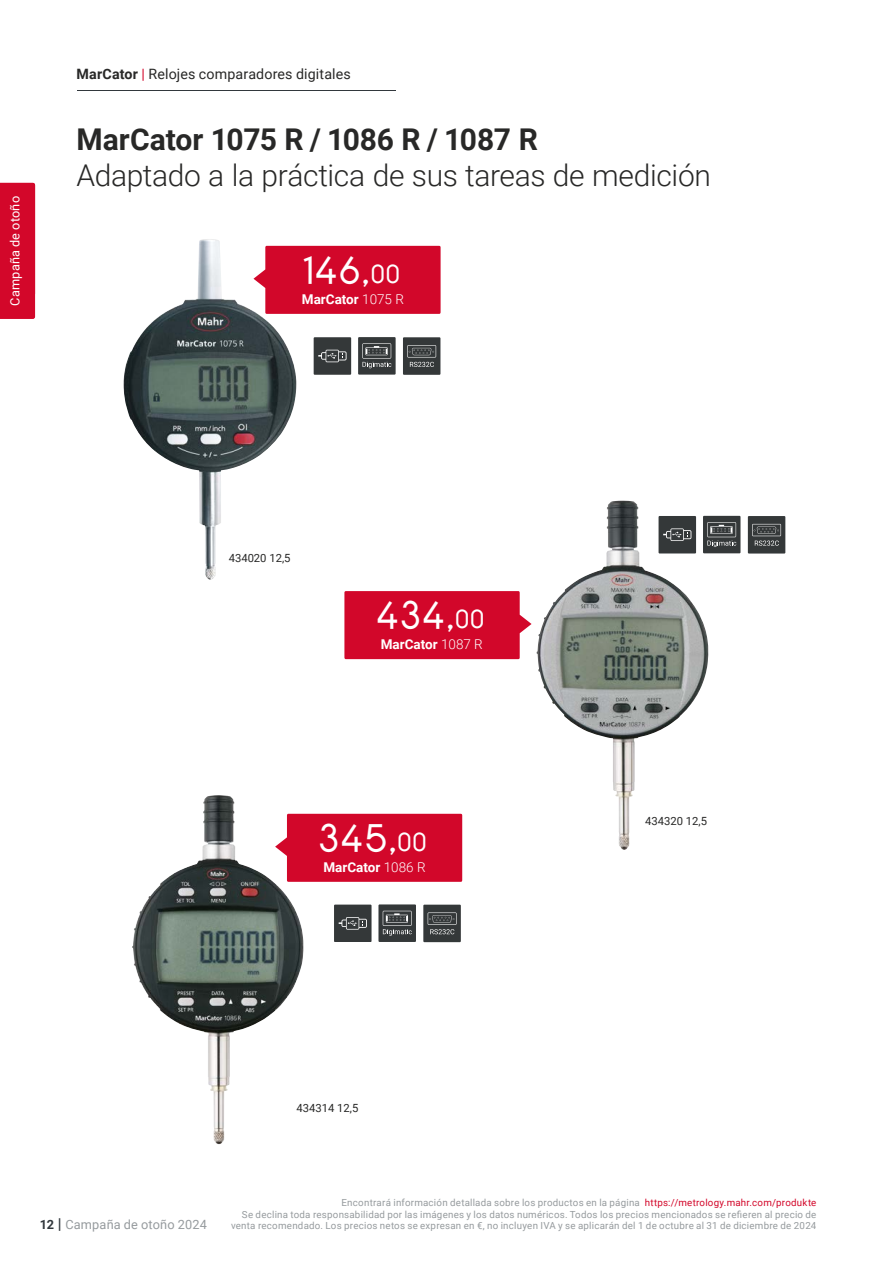
<style>
.page{position:relative;width:893px;height:1263px;background:#fff}
.page>*{position:absolute;margin:0;border:0;box-sizing:border-box;transform-origin:0 0}
.t1{font:31.5px "Mahr Numbers Regular";color:#fff}
.t2{font:300 30px "Roboto";letter-spacing:-.01em;color:#282827}
.t3{font:700 30px "Roboto";letter-spacing:-.005em;color:#282827}
.t4{font:14.25px "Roboto";letter-spacing:.005em;color:#282827}
.t5{font:700 13.5px "Roboto";color:#fff}
.t6{font:12.75px "Roboto";letter-spacing:.015em;color:#969b9e}
.t7{font:12.75px "Roboto";letter-spacing:.015em;color:#fff}
.t8{font:11.25px "Roboto";color:#282827}
.t9{font:9.75px/11.7px "Roboto";letter-spacing:.025em;color:#969b9e;text-align:right}
.s1{font-weight:700}
.s2{color:#d3072a}
.s3{font-size:21px}
.s4{font-weight:300}
.s5{font-weight:700;color:#32383d}
.s6{font-weight:700;font-size:15px;color:#32383d}
</style>
<div class="page">
<div style="left:0;top:183px;width:35px;height:136px;background:#d3072a"></div>
<img style="left:124px;top:239px;width:173px;height:341px">
<img style="left:132px;top:795px;width:173px;height:349px">
<img style="left:537px;top:501px;width:173px;height:349px">
<div style="left:314px;top:337px;width:37px;height:38px;background:#343839"></div>
<svg style="left:318px;top:350px;width:29px;height:12px"></svg>
<div style="left:403px;top:337px;width:37px;height:38px;background:#343839"></div>
<svg style="left:407px;top:345px;width:29px;height:22px"></svg>
<div style="left:358px;top:337px;width:37px;height:38px;background:#343839"></div>
<svg style="left:362px;top:343px;width:29px;height:25px"></svg>
<div style="left:334px;top:904px;width:38px;height:38px;background:#343839"></div>
<svg style="left:339px;top:917px;width:28px;height:13px"></svg>
<div style="left:423px;top:905px;width:38px;height:37px;background:#343839"></div>
<svg style="left:428px;top:912px;width:29px;height:22px"></svg>
<div style="left:378px;top:904px;width:38px;height:38px;background:#343839"></div>
<svg style="left:383px;top:911px;width:29px;height:25px"></svg>
<div style="left:659px;top:516px;width:37px;height:37px;background:#343839"></div>
<svg style="left:663px;top:528px;width:28px;height:13px"></svg>
<div style="left:748px;top:516px;width:37px;height:37px;background:#343839"></div>
<svg style="left:752px;top:524px;width:29px;height:22px"></svg>
<div style="left:703px;top:516px;width:37px;height:37px;background:#343839"></div>
<svg style="left:707px;top:522px;width:29px;height:25px"></svg>
<svg style="left:253px;top:246px;width:188px;height:68px;background:#d41636"></svg>
<svg style="left:275px;top:814px;width:187px;height:68px;background:#d41536"></svg>
<svg style="left:344px;top:591px;width:187px;height:68px;background:#d41435"></svg>
<hr style="left:77px;top:90px;width:318px;height:1px;background:#32383d">
<h3 class="t7" style="left:6px;top:306px;width:111px;rotate:-90deg">Campaña de otoño</h3>
<h3 class="t4" style="left:77px;top:64px;width:276px"><span class="s1">MarCator</span> <span class="s2">|</span> Relojes comparadores digitales</h3>
<h2 class="t3" style="left:77px;top:118px;width:463px">MarCator 1075 R / 1086 R / 1087 R</h2>
<h2 class="t2" style="left:77px;top:154px;width:636px">Adaptado a la práctica de sus tareas de medición</h2>
<h1 class="t1" style="left:301px;top:256px;width:100px">146,<span class="s3">00</span></h1>
<h3 class="t5" style="left:302px;top:290px;width:104px">MarCator <span class="s4">1075 R</span></h3>
<p class="t8" style="left:229px;top:551px;width:63px">434020 12,5</p>
<h1 class="t1" style="left:376px;top:601px;width:111px">434,<span class="s3">00</span></h1>
<h3 class="t5" style="left:381px;top:635px;width:104px">MarCator <span class="s4">1087 R</span></h3>
<h1 class="t1" style="left:318px;top:824px;width:111px">345,<span class="s3">00</span></h1>
<h3 class="t5" style="left:323px;top:857px;width:104px">MarCator <span class="s4">1086 R</span></h3>
<p class="t8" style="left:645px;top:813px;width:63px">434320 12,5</p>
<p class="t8" style="left:296px;top:1100px;width:63px">434314 12,5</p>
<h3 class="t6" style="left:40px;top:1215px;width:169px"><span class="s5">12</span> <span class="s6">|</span> Campaña de otoño 2024</h3>
<p class="t9" style="left:231px;top:1196px;width:587px">Encontrará información detallada sobre los productos en la página <span class="s2">https://metrology.mahr.com/produkte<br></span>Se declina toda responsabilidad por las imágenes y los datos numéricos. Todos los precios mencionados se refieren al precio de venta recomendado. Los precios netos se expresan en €, no incluyen IVA y se aplicarán del 1 de octubre al 31 de diciembre de 2024</p>
</div>
